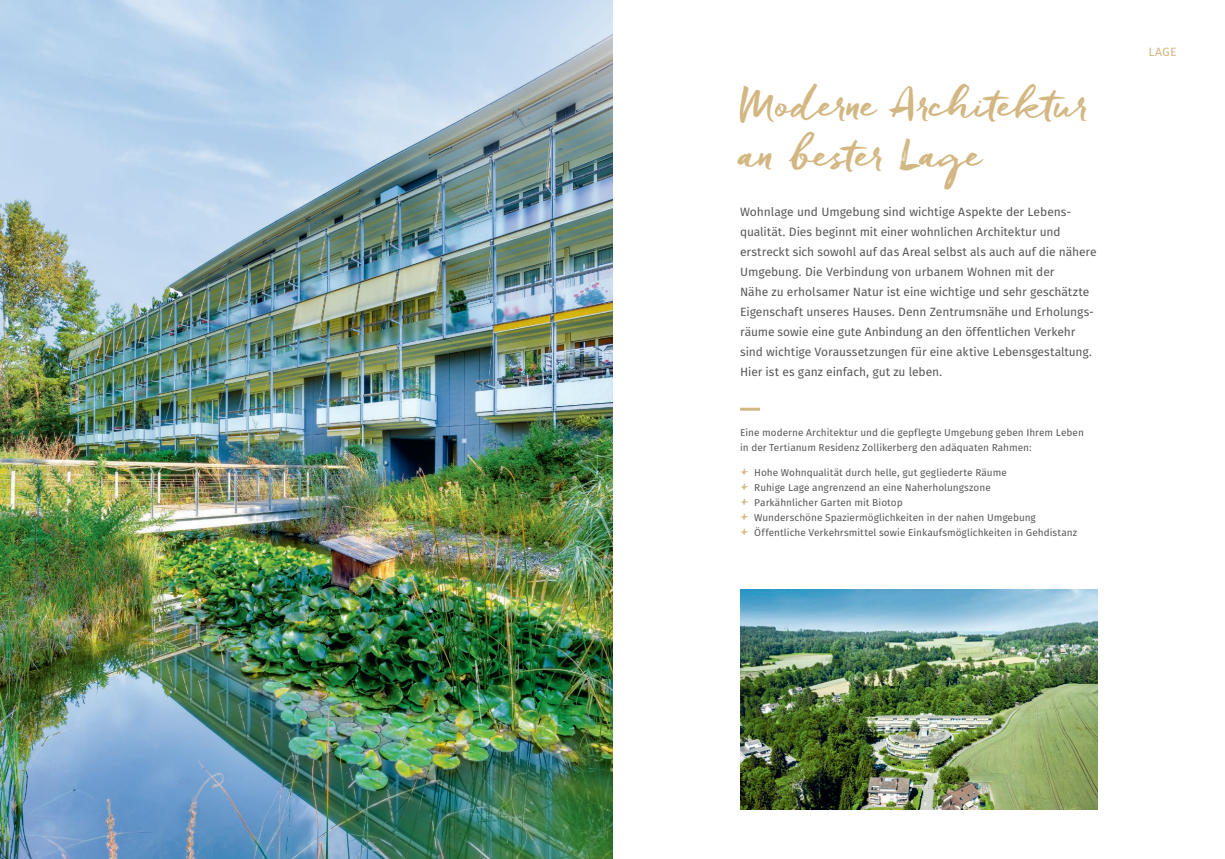
<style>
.page{position:relative;width:1225px;height:859px;background:#fff}
.page>*{position:absolute;margin:0;border:0;box-sizing:border-box;transform-origin:0 0}
.t1{font:42px/50px "Freeland";letter-spacing:.01em;color:#d3b782}
.t2{font:12px/20px "Fira Sans OT";letter-spacing:-.005em;color:#57585a}
.t3{font:12px "Fira Sans OT";color:#d3b782}
.t4{font:10px/15px "Fira Sans OT";color:#57585a}
.s1{font-family:"Freeland";font-size:20px;color:#d3b782}
</style>
<div class="page">
<img style="left:0;top:0;width:612px;height:859px">
<img style="left:740px;top:590px;width:357px;height:219px">
<hr style="left:740px;top:408px;width:20px;height:3px;background:#d3b782">
<h1 class="t1" style="left:740px;top:76px;width:351px">Moderne Architektur an bester Lage</h1>
<p class="t2" style="left:740px;top:202px;width:358px">Wohnlage und Umgebung sind wichtige Aspekte der Lebens&shy;qualität. Dies beginnt mit einer wohnlichen Architektur und erstreckt sich sowohl auf das Areal selbst als auch auf die nähere Umgebung. Die Verbindung von urbanem Wohnen mit der<br>Nähe zu erholsamer Natur ist eine wichtige und sehr geschätzte Eigenschaft unseres Hauses. Denn Zentrumsnähe und Erholungs&shy;räume sowie eine gute Anbindung an den öffentlichen Verkehr sind wichtige Voraussetzungen für eine aktive Lebensgestaltung.<br>Hier ist es ganz einfach, gut zu leben.</p>
<p class="t4" style="left:740px;top:425px;width:345px">Eine moderne Architektur und die gepflegte Umgebung geben Ihrem Leben in der Tertianum Residenz Zollikerberg den adäquaten Rahmen:</p>
<p class="t4" style="left:740px;top:465px;width:339px"><span class="s1">+</span> Hohe Wohnqualität durch helle, gut gegliederte Räume<br><span class="s1">+</span> Ruhige Lage angrenzend an eine Naherholungszone<br><span class="s1">+</span> Parkähnlicher Garten mit Biotop<br><span class="s1">+</span> Wunderschöne Spaziermöglichkeiten in der nahen Umgebung<br><span class="s1">+</span> Öffentliche Verkehrsmittel sowie Einkaufsmöglichkeiten in Gehdistanz</p>
<p class="t3" style="left:1148px;top:44px;width:30px">LAGE</p>
</div>
